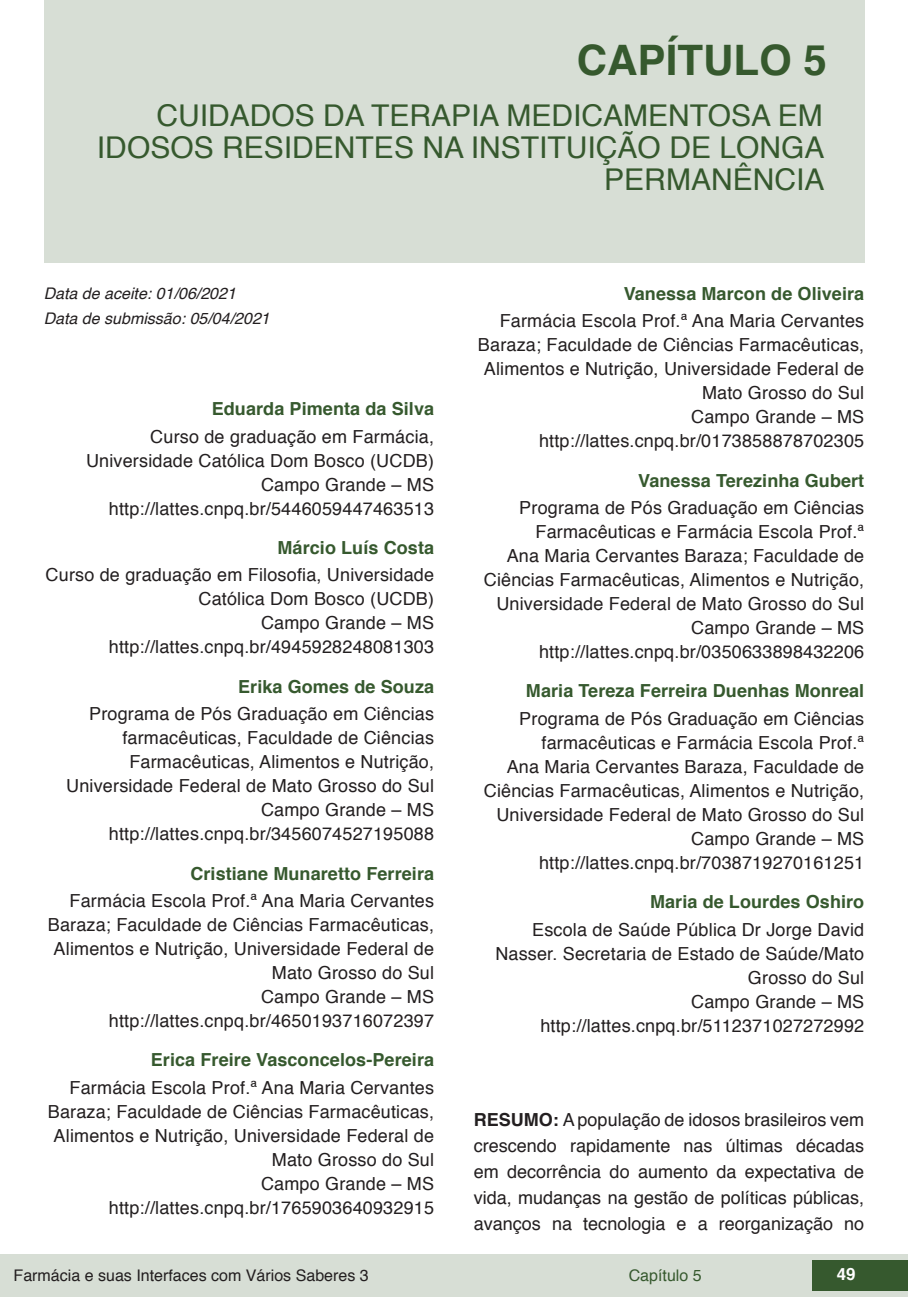
<style>
.page{position:relative;width:908px;height:1304px;background:#fff}
.page>*{position:absolute;margin:0;border:0;box-sizing:border-box;transform-origin:0 0}
.capítulos{font:700 42px "Helvetica";color:#36592e}
.nome_artigos{font:30px/32px "Helvetica";color:#36592e;text-align:right}
.info_autores{font:18px/24px "Helvetica";letter-spacing:.01em;color:#231f20;text-align:right}
.nome_autores{font:700 18px "Helvetica";letter-spacing:.005em;color:#36592e}
.Resumos_e_PC_TXT{font:18px/26px "Helvetica";color:#231f20;text-align:justify}
.t1{font:700 16.8px "Helvetica";color:#fff}
.data{font:italic 16px "Helvetica";color:#231f20}
.t2{font:16px "Helvetica";color:#231f20}
.t3{font:16px "Helvetica";color:#36592e}
.s1{font-weight:700}
</style>
<div class="page">
<div style="left:0;top:1254px;width:906px;height:43px;background:#d7ded5"></div>
<div style="left:812px;top:1261px;width:95px;height:30px;background:#36592e"></div>
<div style="left:44px;top:0;width:819px;height:263px;background:#d7ded5"></div>
<p class="capítulos" style="left:576px;top:26px;width:251px">CAPÍTULO 5</p>
<p class="nome_artigos" style="left:97px;top:101px;width:728px">CUIDADOS DA TERAPIA MEDICAMENTOSA EM<br>IDOSOS RESIDENTES NA INSTITUIÇÃO DE LONGA<br>PERMANÊNCIA</p>
<p class="data" style="left:44px;top:280px;width:194px">Data de aceite: 01/06/2021</p>
<p class="data" style="left:44px;top:306px;width:227px">Data de submissão: 05/04/2021</p>
<p class="nome_autores" style="left:212px;top:395px;width:224px">Eduarda Pimenta da Silva</p>
<p class="info_autores" style="left:86px;top:425px;width:349px">Curso de graduação em Farmácia,<br>Universidade Católica Dom Bosco (UCDB)</p>
<p class="info_autores" style="left:261px;top:473px;width:174px">Campo Grande – MS</p>
<p class="info_autores" style="left:109px;top:497px;width:326px">http://lattes.cnpq.br/5446059447463513</p>
<p class="nome_autores" style="left:277px;top:533px;width:158px">Márcio Luís Costa</p>
<p class="info_autores" style="left:46px;top:564px;width:390px">Curso de graduação em Filosofia, Universidade<br>Católica Dom Bosco (UCDB)</p>
<p class="info_autores" style="left:261px;top:612px;width:174px">Campo Grande – MS</p>
<p class="info_autores" style="left:109px;top:636px;width:326px">http://lattes.cnpq.br/4945928248081303</p>
<p class="nome_autores" style="left:238px;top:672px;width:197px">Erika Gomes de Souza</p>
<p class="info_autores" style="left:66px;top:702px;width:369px">Programa de Pós Graduação em Ciências farmacêuticas, Faculdade de Ciências Farmacêuticas, Alimentos e Nutrição, Universidade Federal de Mato Grosso do Sul</p>
<p class="info_autores" style="left:261px;top:798px;width:174px">Campo Grande – MS</p>
<p class="info_autores" style="left:109px;top:822px;width:326px">http://lattes.cnpq.br/3456074527195088</p>
<p class="nome_autores" style="left:190px;top:859px;width:245px">Cristiane Munaretto Ferreira</p>
<p class="info_autores" style="left:48px;top:889px;width:387px">Farmácia Escola Prof.ª Ana Maria Cervantes Baraza; Faculdade de Ciências Farmacêuticas, Alimentos e Nutrição, Universidade Federal de Mato Grosso do Sul</p>
<p class="info_autores" style="left:261px;top:985px;width:174px">Campo Grande – MS</p>
<p class="info_autores" style="left:109px;top:1009px;width:326px">http://lattes.cnpq.br/4650193716072397</p>
<p class="nome_autores" style="left:151px;top:1045px;width:284px">Erica Freire Vasconcelos-Pereira</p>
<p class="info_autores" style="left:48px;top:1076px;width:387px">Farmácia Escola Prof.ª Ana Maria Cervantes Baraza; Faculdade de Ciências Farmacêuticas, Alimentos e Nutrição, Universidade Federal de Mato Grosso do Sul</p>
<p class="info_autores" style="left:261px;top:1172px;width:174px">Campo Grande – MS</p>
<p class="info_autores" style="left:109px;top:1196px;width:326px">http://lattes.cnpq.br/1765903640932915</p>
<p class="nome_autores" style="left:623px;top:279px;width:242px">Vanessa Marcon de Oliveira</p>
<p class="info_autores" style="left:478px;top:310px;width:387px">Farmácia Escola Prof.ª Ana Maria Cervantes Baraza; Faculdade de Ciências Farmacêuticas, Alimentos e Nutrição, Universidade Federal de Mato Grosso do Sul</p>
<p class="info_autores" style="left:690px;top:406px;width:174px">Campo Grande – MS</p>
<p class="info_autores" style="left:539px;top:430px;width:326px">http://lattes.cnpq.br/0173858878702305</p>
<p class="nome_autores" style="left:638px;top:466px;width:227px">Vanessa Terezinha Gubert</p>
<p class="info_autores" style="left:483px;top:496px;width:382px">Programa de Pós Graduação em Ciências Farmacêuticas e Farmácia Escola Prof.ª<br>Ana Maria Cervantes Baraza; Faculdade de Ciências Farmacêuticas, Alimentos e Nutrição, Universidade Federal de Mato Grosso do Sul</p>
<p class="info_autores" style="left:690px;top:616px;width:174px">Campo Grande – MS</p>
<p class="info_autores" style="left:539px;top:640px;width:326px">http://lattes.cnpq.br/0350633898432206</p>
<p class="nome_autores" style="left:525px;top:677px;width:340px">Maria Tereza Ferreira Duenhas Monreal</p>
<p class="info_autores" style="left:483px;top:707px;width:382px">Programa de Pós Graduação em Ciências farmacêuticas e Farmácia Escola Prof.ª<br>Ana Maria Cervantes Baraza, Faculdade de Ciências Farmacêuticas, Alimentos e Nutrição, Universidade Federal de Mato Grosso do Sul</p>
<p class="info_autores" style="left:690px;top:827px;width:174px">Campo Grande – MS</p>
<p class="info_autores" style="left:539px;top:851px;width:326px">http://lattes.cnpq.br/7038719270161251</p>
<p class="nome_autores" style="left:649px;top:887px;width:216px">Maria de Lourdes Oshiro</p>
<p class="info_autores" style="left:495px;top:918px;width:370px">Escola de Saúde Pública Dr Jorge David<br>Nasser. Secretaria de Estado de Saúde/Mato<br>Grosso do Sul</p>
<p class="info_autores" style="left:690px;top:990px;width:174px">Campo Grande – MS</p>
<p class="info_autores" style="left:540px;top:1014px;width:325px">http://lattes.cnpq.br/5112371027272992</p>
<p class="Resumos_e_PC_TXT" style="left:473px;top:1107px;width:392px"><span class="s1">RESUMO:</span> A população de idosos brasileiros vem crescendo rapidamente nas últimas décadas em decorrência do aumento da expectativa de vida, mudanças na gestão de políticas públicas, avanços na tecnologia e a reorganização no</p>
<p class="t2" style="left:14px;top:1263px;width:356px">Farmácia e suas Interfaces com Vários Saberes 3</p>
<p class="t3" style="left:628px;top:1263px;width:74px">Capítulo 5</p>
<p class="t1" style="left:836px;top:1261px;width:20px">49</p>
</div>
